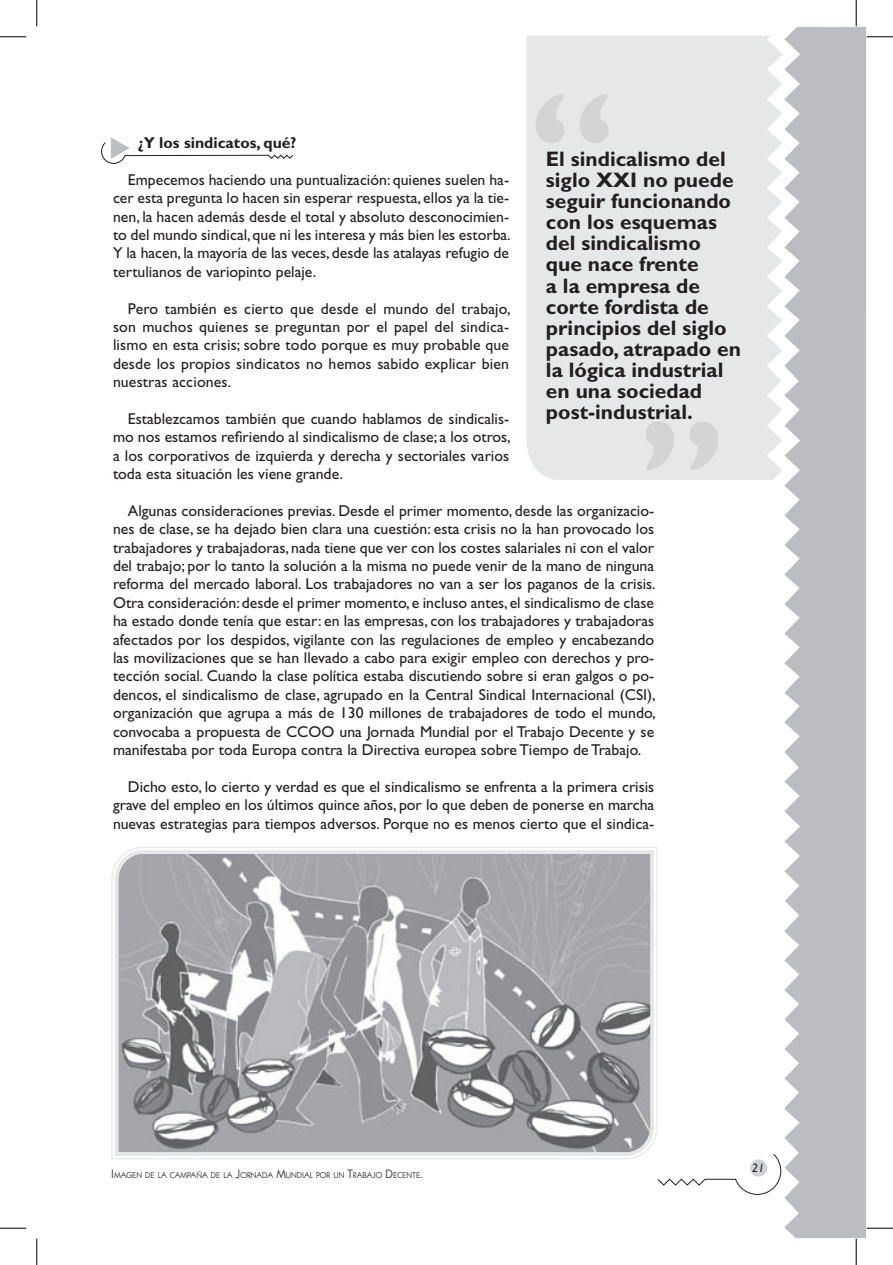
<style>
.page{position:relative;width:893px;height:1265px;background:#fff}
.page>*{position:absolute;margin:0;border:0;box-sizing:border-box;transform-origin:0 0}
.t1{font:700 21px/21px "Gill Sans";color:#231f20}
.t2{font:15.75px/18.4px "Gill Sans";color:#231f20;text-align:justify}
.t3{font:700 15.75px "Gill Sans";color:#231f20}
.t4{font:italic 12.25px "Gill Sans";color:#231f20}
.t5{font:8.58px "Itc Kabel";color:#231f20}
.s1{font-size:12.25px}
</style>
<div class="page">
<div style="left:527px;top:36px;width:239px;height:444px;background:#e6e7e9"></div>
<svg style="left:766px;top:35px;width:17px;height:1139px"></svg>
<svg style="left:784px;top:27px;width:81px;height:1210px;background:#c3c4c6"></svg>
<svg style="left:101px;top:137px;width:192px;height:27px"></svg>
<svg style="left:657px;top:1152px;width:124px;height:42px"></svg>
<svg style="left:113px;top:848px;width:542px;height:309px;background:#a9aaad"></svg>
<div style="left:749px;top:1159px;width:18px;height:17px;background:#d1d2d4;border-radius:50%"></div>
<div style="left:535px;top:94px;width:73px;height:49px;background:#e6e7e9"></div>
<div style="left:645px;top:421px;width:72px;height:49px;background:#e6e7e9"></div>
<hr style="left:645px;top:421px;width:46px;height:2px;background:#d3d4d6">
<svg style="left:0;top:36px;width:26px;height:1px"></svg>
<svg style="left:866px;top:36px;width:26px;height:1px"></svg>
<svg style="left:0;top:1227px;width:26px;height:1px"></svg>
<svg style="left:866px;top:1227px;width:26px;height:1px"></svg>
<svg style="left:36px;top:0;width:1px;height:26px"></svg>
<svg style="left:36px;top:1238px;width:1px;height:26px"></svg>
<svg style="left:855px;top:0;width:1px;height:26px"></svg>
<svg style="left:855px;top:1238px;width:1px;height:26px"></svg>
<p class="t3" style="left:138px;top:133px;width:160px">¿Y los sindicatos, qué?</p>
<p class="t2" style="left:113px;top:170px;width:399px;text-indent:15px">Empecemos haciendo una puntualización: quienes suelen ha&shy;cer esta pregunta lo hacen sin esperar respuesta, ellos ya la tie&shy;nen, la hacen además desde el total y absoluto desconocimien&shy;to del mundo sindical, que ni les interesa y más bien les estorba.<br>Y la hacen, la mayoría de las veces, desde las atalayas refugio de tertulianos de variopinto pelaje.</p>
<p class="t2" style="left:113px;top:299px;width:399px;text-indent:15px">Pero también es cierto que desde el mundo del trabajo, son muchos quienes se preguntan por el papel del sindica&shy;lismo en esta crisis; sobre todo porque es muy probable que desde los propios sindicatos no hemos sabido explicar bien nuestras acciones.</p>
<p class="t2" style="left:113px;top:409px;width:399px;text-indent:15px">Establezcamos también que cuando hablamos de sindicalis&shy;mo nos estamos refiriendo al sindicalismo de clase; a los otros, a los corporativos de izquierda y derecha y sectoriales varios toda esta situación les viene grande.</p>
<p class="t2" style="left:113px;top:501px;width:544px;text-indent:15px">Algunas consideraciones previas. Desde el primer momento, desde las organizacio&shy;nes de clase, se ha dejado bien clara una cuestión: esta crisis no la han provocado los trabajadores y trabajadoras, nada tiene que ver con los costes salariales ni con el valor del trabajo; por lo tanto la solución a la misma no puede venir de la mano de ninguna reforma del mercado laboral. Los trabajadores no van a ser los paganos de la crisis.<br>Otra consideración: desde el primer momento, e incluso antes, el sindicalismo de clase ha estado donde tenía que estar: en las empresas, con los trabajadores y trabajadoras afectados por los despidos, vigilante con las regulaciones de empleo y encabezando las movilizaciones que se han llevado a cabo para exigir empleo con derechos y pro&shy;tección social. Cuando la clase política estaba discutiendo sobre si eran galgos o po&shy;dencos, el sindicalismo de clase, agrupado en la Central Sindical Internacional (CSI), organización que agrupa a más de 130 millones de trabajadores de todo el mundo, convocaba a propuesta de CCOO una Jornada Mundial por el Trabajo Decente y se manifestaba por toda Europa contra la Directiva europea sobre Tiempo de Trabajo.</p>
<p class="t2" style="left:113px;top:777px;width:542px;text-indent:15px">Dicho esto, lo cierto y verdad es que el sindicalismo se enfrenta a la primera crisis grave del empleo en los últimos quince años, por lo que deben de ponerse en marcha nuevas estrategias para tiempos adversos. Porque no es menos cierto que el sindica-</p>
<p class="t1" style="left:545px;top:149px;width:196px">El sindicalismo del siglo XXI no puede seguir funcionando con los esquemas del sindicalismo que nace frente<br>a la empresa de corte fordista de principios del siglo pasado, atrapado en la lógica industrial en una sociedad post-industrial.</p>
<p class="t5" style="left:111px;top:1169px;width:313px"><span class="s1">I</span>MAGEN DE LA CAMPAÑA DE LA <span class="s1">J</span>ORNADA <span class="s1">M</span>UNDIAL POR UN <span class="s1">T</span>RABAJO <span class="s1">D</span>ECENTE<span class="s1">.</span></p>
<p class="t4" style="left:751px;top:1160px;width:14px">21</p>
</div>
